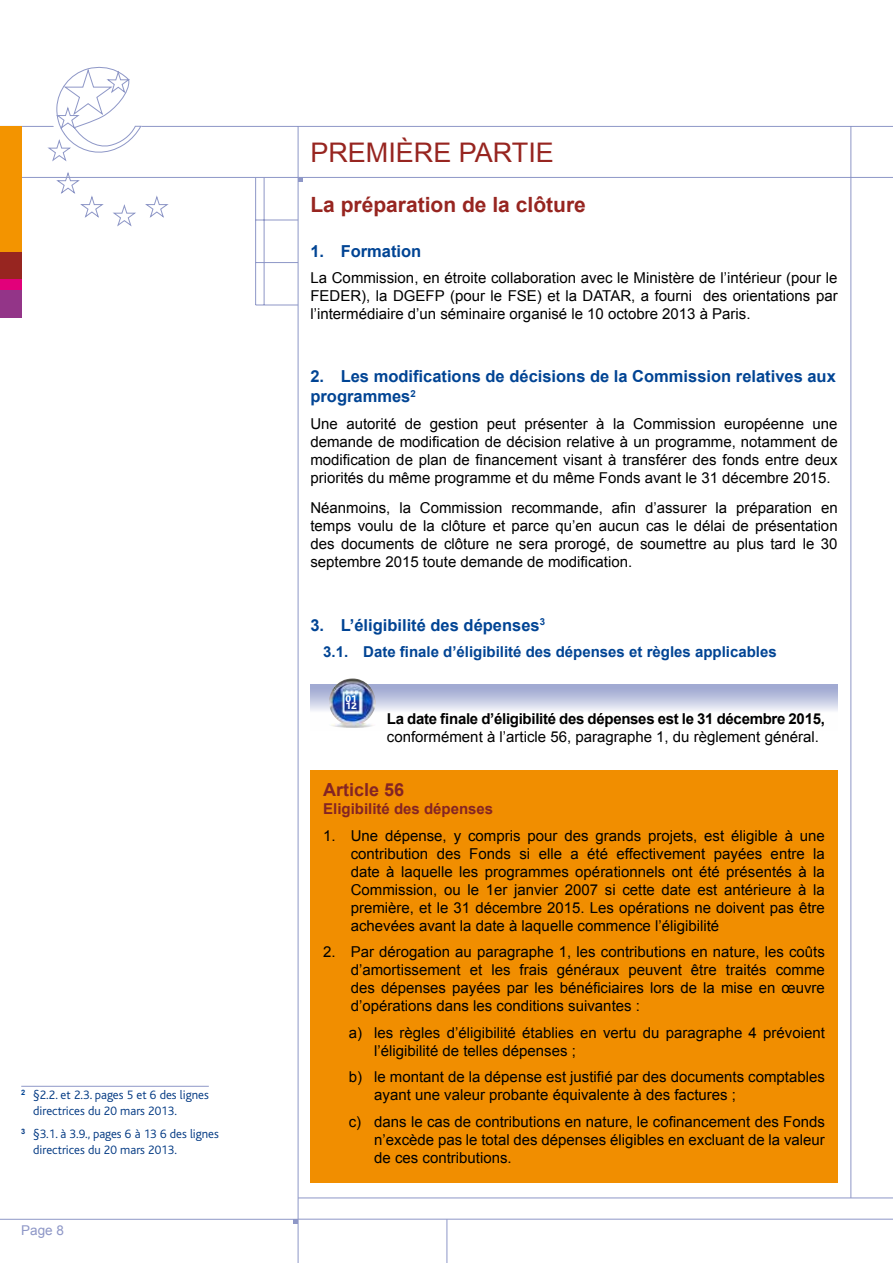
<style>
.page{position:relative;width:893px;height:1263px;background:#fff}
.page>*{position:absolute;margin:0;border:0;box-sizing:border-box;transform-origin:0 0}
.t1{font:27px "Arial";color:#972520}
.t2{font:700 21px "Arial";color:#972520}
.t3{font:700 18px "Arial";color:#842424}
.t4{font:700 16.5px/19.8px "Arial";color:#004494}
.t5{font:15px/18px "Arial";color:#000;text-align:justify}
.t6{font:700 15px "Arial";color:#004494}
.t7{font:700 15px "Arial";letter-spacing:-.02em;color:#000}
.t8{font:700 15px "Arial";color:#842424}
.t9{font:13.5px "Arial";color:#8e97c7}
.t10{font:300 12.75px/15.3px "Bliss";color:#003882}
.t11{font:800 10.2px/7.4px "Bliss";color:#fff}
</style>
<div class="page">
<svg style="left:310px;top:684px;width:528px;height:27px;background:#c0c6e0"></svg>
<img style="left:329px;top:678px;width:47px;height:50px">
<div style="left:310px;top:770px;width:528px;height:413px;background:#f18e00"></div>
<hr style="left:21px;top:1086px;width:188px;height:1px;background:#8e97c7">
<hr style="left:298px;top:126px;width:1px;height:1137px;background:#8e97c7">
<hr style="left:851px;top:126px;width:1px;height:1072px;background:#8e97c7">
<hr style="left:447px;top:1219px;width:1px;height:44px;background:#8e97c7">
<hr style="left:0;top:177px;width:893px;height:1px;background:#8e97c7">
<hr style="left:0;top:126px;width:893px;height:1px;background:#8e97c7">
<svg style="left:299px;top:178px;width:3px;height:4px"></svg>
<svg style="left:294px;top:1220px;width:4px;height:3px"></svg>
<div style="left:0;top:126px;width:22px;height:131px;background:#f39400"></div>
<div style="left:0;top:252px;width:22px;height:30px;background:#972520"></div>
<div style="left:0;top:279px;width:22px;height:14px;background:#e2007a"></div>
<div style="left:0;top:290px;width:22px;height:29px;background:#933588"></div>
<div style="left:0;top:318px;width:43px;height:82px;background:#fff"></div>
<hr style="left:256px;top:220px;width:42px;height:1px;background:#8e97c7">
<hr style="left:256px;top:262px;width:42px;height:1px;background:#8e97c7">
<hr style="left:256px;top:305px;width:42px;height:1px;background:#8e97c7">
<hr style="left:255px;top:177px;width:1px;height:128px;background:#8e97c7">
<hr style="left:264px;top:177px;width:1px;height:128px;background:#8e97c7">
<svg style="left:48px;top:66px;width:120px;height:160px"></svg>
<hr style="left:0;top:1219px;width:298px;height:1px;background:#8e97c7">
<hr style="left:892px;top:126px;width:1px;height:1137px;background:#8e97c7">
<hr style="left:298px;top:1198px;width:595px;height:1px;background:#8e97c7">
<hr style="left:298px;top:1219px;width:595px;height:1px;background:#8e97c7">
<p class="t10" style="left:33px;top:1087px;width:177px;text-indent:-12px"><sup>2</sup> §2.2. et 2.3. pages 5 et 6 des lignes directrices du 20 mars 2013.</p>
<p class="t10" style="left:33px;top:1127px;width:187px;text-indent:-12px"><sup>3</sup> §3.1. à 3.9., pages 6 à 13 6 des lignes directrices du 20 mars 2013.</p>
<p class="t9" style="left:21px;top:1221px;width:44px">Page 8</p>
<h1 class="t1" style="left:310px;top:135px;width:245px">PREMIÈRE PARTIE</h1>
<h2 class="t2" style="left:310px;top:191px;width:277px">La préparation de la clôture</h2>
<p class="t4" style="left:310px;top:241px;width:112px">1. Formation</p>
<p class="t5" style="left:310px;top:269px;width:529px">La Commission, en étroite collaboration avec le Ministère de l’intérieur (pour le FEDER), la DGEFP (pour le FSE) et la DATAR, a fourni des orientations par l’intermédiaire d’un séminaire organisé le 10 octobre 2013 à Paris.</p>
<p class="t4" style="left:310px;top:367px;width:527px">2. Les modifications de décisions de la Commission relatives aux programmes<sup>2</sup></p>
<p class="t5" style="left:310px;top:415px;width:529px">Une autorité de gestion peut présenter à la Commission européenne une demande de modification de décision relative à un programme, notamment de modification de plan de financement visant à transférer des fonds entre deux priorités du même programme et du même Fonds avant le 31 décembre 2015.</p>
<p class="t5" style="left:310px;top:499px;width:529px">Néanmoins, la Commission recommande, afin d’assurer la préparation en temps voulu de la clôture et parce qu’en aucun cas le délai de présentation des documents de clôture ne sera prorogé, de soumettre au plus tard le 30 septembre 2015 toute demande de modification.</p>
<p class="t4" style="left:310px;top:616px;width:236px">3. L’éligibilité des dépenses<sup>3</sup></p>
<p class="t6" style="left:323px;top:642px;width:455px">3.1. Date finale d’éligibilité des dépenses et règles applicables</p>
<p class="t11" style="left:346px;top:695px;width:13px">01<br>12</p>
<p class="t7" style="left:387px;top:709px;width:439px">La date finale d’éligibilité des dépenses est le 31 décembre 2015,</p>
<p class="t5" style="left:387px;top:728px;width:433px">conformément à l’article 56, paragraphe 1, du règlement général.</p>
<p class="t3" style="left:323px;top:778px;width:83px">Article 56</p>
<p class="t8" style="left:323px;top:799px;width:172px">Eligibilité des dépenses</p>
<p class="t5" style="left:351px;top:827px;width:476px;text-indent:-28px">1. Une dépense, y compris pour des grands projets, est éligible à une contribution des Fonds si elle a été effectivement payées entre la date à laquelle les programmes opérationnels ont été présentés à la Commission, ou le 1er janvier 2007 si cette date est antérieure à la première, et le 31 décembre 2015. Les opérations ne doivent pas être achevées avant la date à laquelle commence l’éligibilité</p>
<p class="t5" style="left:351px;top:943px;width:476px;text-indent:-28px">2. Par dérogation au paragraphe 1, les contributions en nature, les coûts d’amortissement et les frais généraux peuvent être traités comme des dépenses payées par les bénéficiaires lors de la mise en œuvre d’opérations dans les conditions suivantes :</p>
<p class="t5" style="left:374px;top:1024px;width:452px;text-indent:-26px">a) les règles d’éligibilité établies en vertu du paragraphe 4 prévoient l’éligibilité de telles dépenses ;</p>
<p class="t5" style="left:374px;top:1068px;width:452px;text-indent:-26px">b) le montant de la dépense est justifié par des documents comptables ayant une valeur probante équivalente à des factures ;</p>
<p class="t5" style="left:374px;top:1113px;width:452px;text-indent:-26px">c) dans le cas de contributions en nature, le cofinancement des Fonds n’excède pas le total des dépenses éligibles en excluant de la valeur de ces contributions.</p>
</div>
